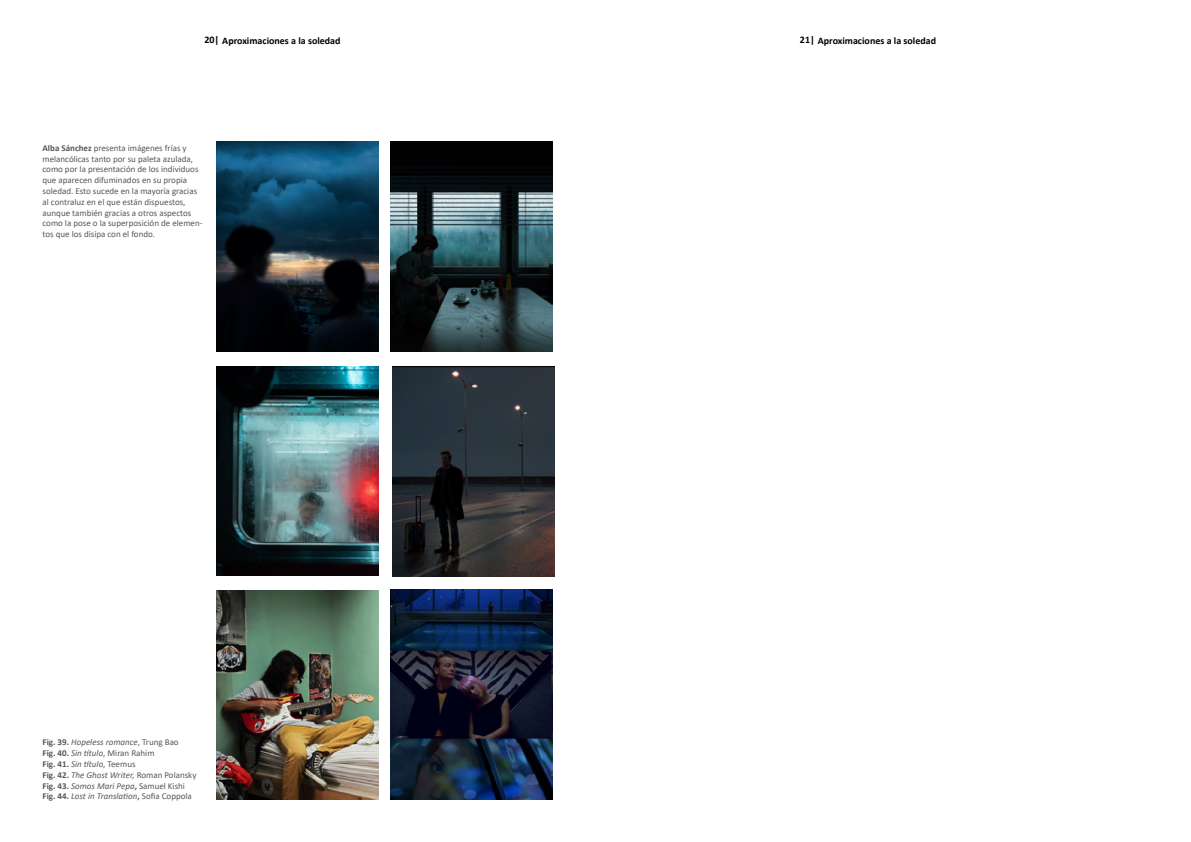
<style>
.page{position:relative;width:1191px;height:842px;background:#fff}
.page>*{position:absolute;margin:0;border:0;box-sizing:border-box;transform-origin:0 0}
.t1{font:700 10px "Calibri";color:#000}
.t2{font:9px/10.8px "Calibri";color:#575756}
.t3{font:italic 9px/10.8px "Calibri";color:#575756}
.s1{font-weight:700}
.s2{font-weight:700;font-style:normal}
.s3{font-style:normal}
</style>
<div class="page">
<img style="left:216px;top:142px;width:162px;height:209px">
<img style="left:216px;top:366px;width:162px;height:209px">
<img style="left:392px;top:366px;width:162px;height:210px">
<img style="left:391px;top:142px;width:162px;height:209px">
<img style="left:216px;top:590px;width:162px;height:209px">
<img style="left:391px;top:590px;width:162px;height:209px">
<p class="t1" style="left:204px;top:34px;width:138px">20| Aproximaciones a la soledad</p>
<p class="t1" style="left:800px;top:34px;width:138px">21| Aproximaciones a la soledad</p>
<p class="t2" style="left:43px;top:142px;width:162px"><span class="s1">Alba Sánchez</span> presenta imágenes frías y melancólicas tanto por su paleta azulada, como por la presentación de los individuos que aparecen difuminados en su propia soledad. Esto sucede en la mayoría gracias al contraluz en el que están dispuestos, aunque también gracias a otros aspectos como la pose o la superposición de elemen&shy;tos que los disipa con el fondo.</p>
<p class="t3" style="left:43px;top:737px;width:155px"><span class="s2">Fig. 39.</span> Hopeless romance<span class="s3">, Trung Bao<br></span><span class="s2">Fig. 40.</span> Sin título<span class="s3">, Miran Rahim<br></span><span class="s2">Fig. 41.</span> Sin título<span class="s3">, Teemus<br></span><span class="s2">Fig. 42.</span> The Ghost Writer, <span class="s3">Roman Polansky </span><span class="s2">Fig. 43.</span> Somos Mari Pepa<span class="s2">,</span> <span class="s3">Samuel Kishi </span><span class="s2">Fig. 44.</span> Lost in Translation<span class="s2">,</span> <span class="s3">Sofia Coppola</span></p>
</div>
